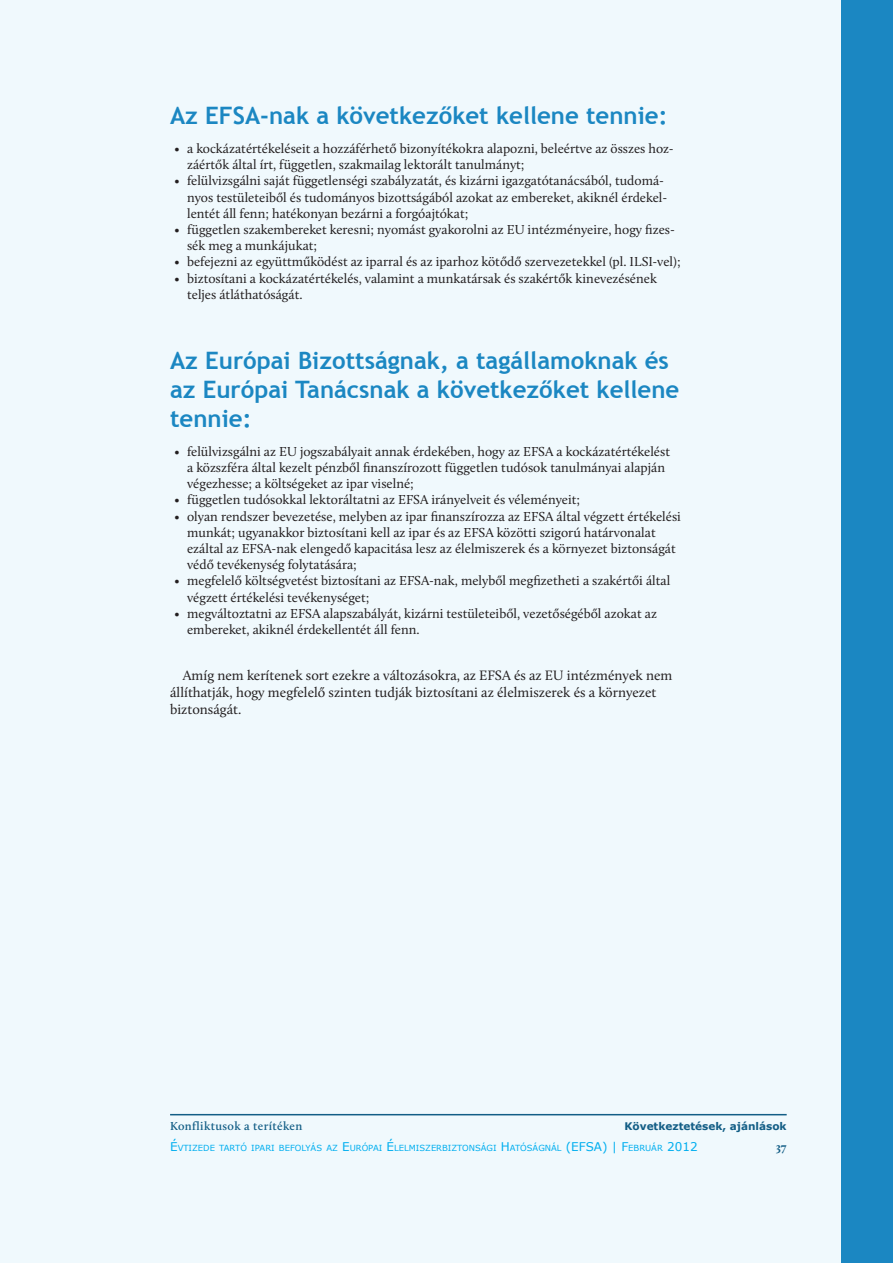
<style>
.page{position:relative;width:893px;height:1263px;background:#f0f9fd}
.page>*{position:absolute;margin:0;border:0;box-sizing:border-box;transform-origin:0 0}
.t1{font:700 24px/28.8px "Trebuchet MS";color:#1b87c2}
.t2{font:14.1px/17px "Calluna";color:#231f20}
.t3{font:13.5px/16.2px "Calluna";color:#231f20}
.t4{font:600 12px "Calluna";letter-spacing:.03em;color:#135e86}
.t5{font:12px "Verdana";color:#00aeef}
.t6{font:700 12px "Calluna";color:#135e86}
.t7{font:700 10.5px "Verdana";color:#135e86}
.t8{font:8.4px "Verdana";color:#00aeef}
.s1{font-size:12px}
.s2{font-size:8.4px}
</style>
<div class="page">
<div style="left:842px;top:0;width:51px;height:1263px;background:#1b87c2"></div>
<hr style="left:170px;top:1114px;width:617px;height:1px;background:#135e86">
<h1 class="t1" style="left:170px;top:101px;width:499px">Az EFSA-nak a következőket kellene tennie:</h1>
<p class="t3" style="left:187px;top:140px;width:488px;text-indent:-13px">• a kockázatértékeléseit a hozzáférhető bizonyítékokra alapozni, beleértve az összes hoz&shy;záértők által írt, független, szakmailag lektorált tanulmányt;</p>
<p class="t3" style="left:187px;top:173px;width:482px;text-indent:-13px">• felülvizsgálni saját függetlenségi szabályzatát, és kizárni igazgatótanácsából, tudomá&shy;nyos testületeiből és tudományos bizottságából azokat az embereket, akiknél érdekel&shy;lentét áll fenn; hatékonyan bezárni a forgóajtókat;</p>
<p class="t3" style="left:187px;top:221px;width:489px;text-indent:-13px">• független szakembereket keresni; nyomást gyakorolni az EU intézményeire, hogy fizes&shy;sék meg a munkájukat;</p>
<p class="t3" style="left:174px;top:254px;width:508px">• befejezni az együttműködést az iparral és az iparhoz kötődő szervezetekkel (pl. ILSI-vel);</p>
<p class="t3" style="left:187px;top:270px;width:471px;text-indent:-13px">• biztosítani a kockázatértékelés, valamint a munkatársak és szakértők kinevezésének teljes átláthatóságát.</p>
<h1 class="t1" style="left:170px;top:346px;width:511px">Az Európai Bizottságnak, a tagállamoknak és az Európai Tanácsnak a következőket kellene tennie:</h1>
<p class="t3" style="left:187px;top:443px;width:484px;text-indent:-13px">• felülvizsgálni az EU jogszabályait annak érdekében, hogy az EFSA a kockázatértékelést a közszféra által kezelt pénzből finanszírozott független tudósok tanulmányai alapján végezhesse; a költségeket az ipar viselné;</p>
<p class="t3" style="left:174px;top:492px;width:407px">• független tudósokkal lektoráltatni az EFSA irányelveit és véleményeit;</p>
<p class="t3" style="left:187px;top:508px;width:495px;text-indent:-13px">• olyan rendszer bevezetése, melyben az ipar finanszírozza az EFSA által végzett értékelési munkát; ugyanakkor biztosítani kell az ipar és az EFSA közötti szigorú határvonalat ezáltal az EFSA-nak elengedő kapacitása lesz az élelmiszerek és a környezet biztonságát védő tevékenység folytatására;</p>
<p class="t3" style="left:187px;top:573px;width:485px;text-indent:-13px">• megfelelő költségvetést biztosítani az EFSA-nak, melyből megfizetheti a szakértői által végzett értékelési tevékenységet;</p>
<p class="t3" style="left:187px;top:605px;width:471px;text-indent:-13px">• megváltoztatni az EFSA alapszabályát, kizárni testületeiből, vezetőségéből azokat az embereket, akiknél érdekellentét áll fenn.</p>
<p class="t2" style="left:170px;top:666px;width:504px;text-indent:13px">Amíg nem kerítenek sort ezekre a változásokra, az EFSA és az EU intézmények nem állíthatják, hogy megfelelő szinten tudják biztosítani az élelmiszerek és a környezet biztonságát.</p>
<p class="t4" style="left:170px;top:1119px;width:134px">Konfliktusok a terítéken</p>
<p class="t7" style="left:624px;top:1119px;width:164px">Következtetések, ajánlások</p>
<p class="t8" style="left:170px;top:1142px;width:410px"><span class="s1">É</span>VTIZEDE TARTÓ IPARI BEFOLYÁS AZ <span class="s1">E</span> URÓPAI <span class="s1">É</span>LELMISZERBIZTONSÁGI <span class="s1">H</span>ATÓSÁGNÁL <span class="s1">(EFSA</span></p>
<p class="t5" style="left:602px;top:1138px;width:97px">) | F<span class="s2">EBRUÁR</span> 2012</p>
<p class="t6" style="left:776px;top:1140px;width:12px">37</p>
</div>
